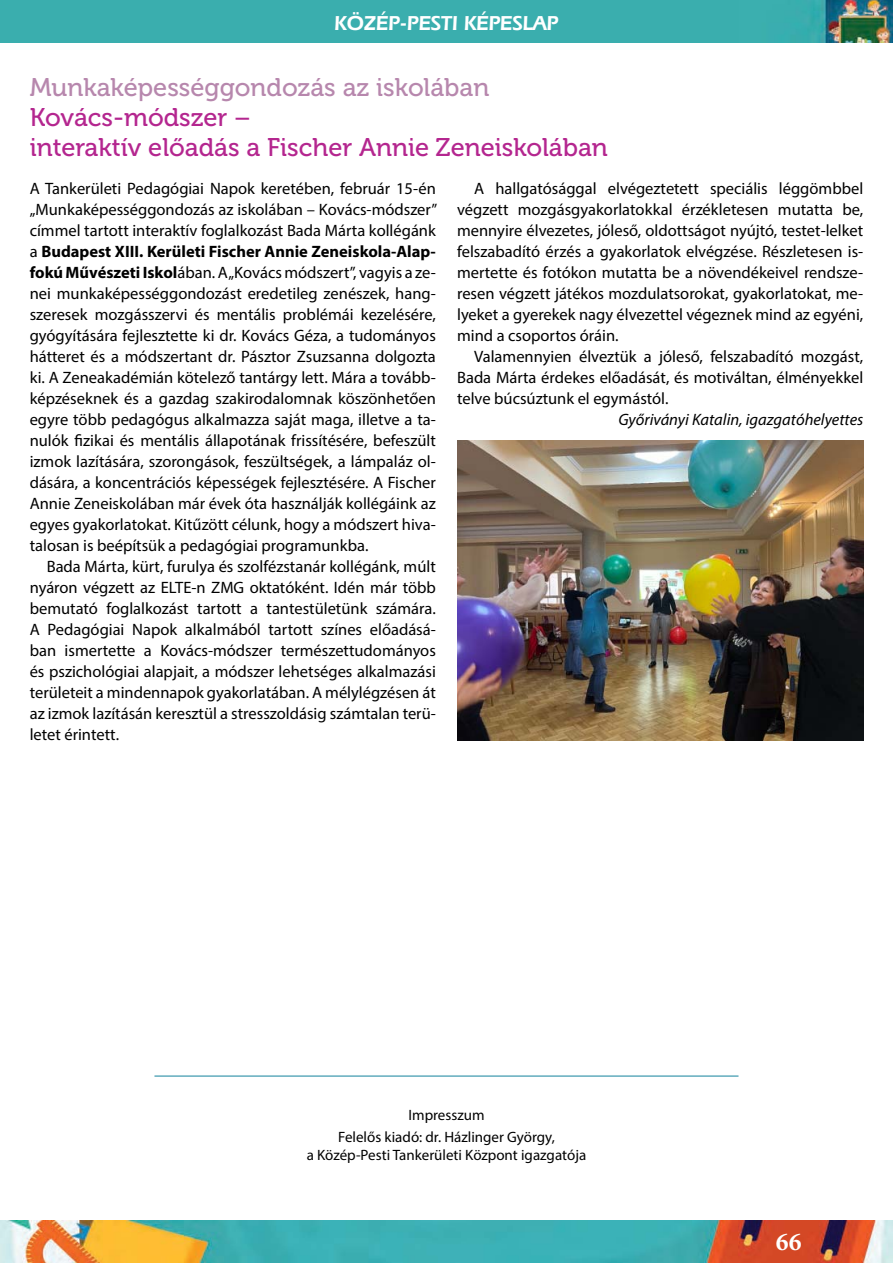
<style>
.page{position:relative;width:893px;height:1263px;background:#fff}
.page>*{position:absolute;margin:0;border:0;box-sizing:border-box;transform-origin:0 0}
.t1{font:25.5px/30px "Museo 500";color:#b4268f}
.t2{font:25.5px "Museo 500";color:#b787ad}
.t3{font:700 25.5px "Minion Pro";color:#fff}
.t4{font:600 21px "Eras IT Cby BT";color:#fff}
.t5{font:16.5px/21px "Myriad Pro";color:#000;text-align:justify}
.t6{font:italic 16.5px "Myriad Pro";color:#000}
.t7{font:15px/22.2px "Myriad Pro";color:#000;text-align:center}
.s1{font-weight:700}
</style>
<div class="page">
<img style="left:0;top:0;width:893px;height:43px">
<img style="left:0;top:1220px;width:893px;height:43px">
<img style="left:457px;top:441px;width:406px;height:299px">
<hr style="left:154px;top:1075px;width:584px;height:2px;background:#61acbd">
<p class="t4" style="left:334px;top:15px;width:226px">KÖZÉP-PESTI KÉPESLAP</p>
<h1 class="t2" style="left:30px;top:77px;width:461px">Munkaképességgondozás az iskolában</h1>
<h1 class="t1" style="left:30px;top:105px;width:580px">Kovács-módszer –<br>interaktív előadás a Fischer Annie Zeneiskolában</h1>
<p class="t5" style="left:30px;top:180px;width:409px">A Tankerületi Pedagógiai Napok keretében, február 15-én „Munkaképességgondozás az iskolában – Kovács-módszer” címmel tartott interaktív foglalkozást Bada Márta kollégánk a <span class="s1">Budapest XIII. Kerületi Fischer Annie Zeneiskola-Alap&shy;fokú Művészeti Iskol</span> ában. A „Kovács módszert”, vagyis a ze&shy;nei munkaképességgondozást eredetileg zenészek, hang&shy;szeresek mozgásszervi és mentális problémái kezelésére, gyógyítására fejlesztette ki dr. Kovács Géza, a tudományos hátteret és a módszertant dr. Pásztor Zsuzsanna dolgozta ki. A Zeneakadémián kötelező tantárgy lett. Mára a tovább&shy;képzéseknek és a gazdag szakirodalomnak köszönhetően egyre több pedagógus alkalmazza saját maga, illetve a ta&shy;nulók fizikai és mentális állapotának frissítésére, befeszült izmok lazítására, szorongások, feszültségek, a lámpaláz ol&shy;dására, a koncentrációs képességek fejlesztésére. A Fischer Annie Zeneiskolában már évek óta használják kollégáink az egyes gyakorlatokat. Kitűzött célunk, hogy a módszert hiva&shy;talosan is beépítsük a pedagógiai programunkba.</p>
<p class="t5" style="left:30px;top:558px;width:408px;text-indent:17px">Bada Márta, kürt, furulya és szolfézstanár kollégánk, múlt nyáron végzett az ELTE-n ZMG oktatóként. Idén már több bemutató foglalkozást tartott a tantestületünk számára.<br>A Pedagógiai Napok alkalmából tartott színes előadásá&shy;ban ismertette a Kovács-módszer természettudományos és pszichológiai alapjait, a módszer lehetséges alkalmazási területeit a mindennapok gyakorlatában. A mélylégzésen át az izmok lazításán keresztül a stresszoldásig számtalan terü&shy;letet érintett.</p>
<p class="t5" style="left:457px;top:180px;width:408px;text-indent:17px">A hallgatósággal elvégeztetett speciális léggömbbel végzett mozgásgyakorlatokkal érzékletesen mutatta be, mennyire élvezetes, jóleső, oldottságot nyújtó, testet-lelket felszabadító érzés a gyakorlatok elvégzése. Részletesen is&shy;mertette és fotókon mutatta be a növendékeivel rendsze&shy;resen végzett játékos mozdulatsorokat, gyakorlatokat, me&shy;lyeket a gyerekek nagy élvezettel végeznek mind az egyéni, mind a csoportos óráin.</p>
<p class="t5" style="left:457px;top:348px;width:408px;text-indent:17px">Valamennyien élveztük a jóleső, felszabadító mozgást, Bada Márta érdekes előadását, és motiváltan, élményekkel telve búcsúztunk el egymástól.</p>
<p class="t6" style="left:618px;top:413px;width:246px">Győriványi Katalin, igazgatóhelyettes</p>
<p class="t7" style="left:338px;top:1105px;width:218px">Impresszum<br>Felelős kiadó: dr. Házlinger György,</p>
<p class="t7" style="left:307px;top:1146px;width:281px">a Közép-Pesti Tankerületi Központ igazgatója</p>
<h1 class="t3" style="left:776px;top:1231px;width:27px">66</h1>
</div>
